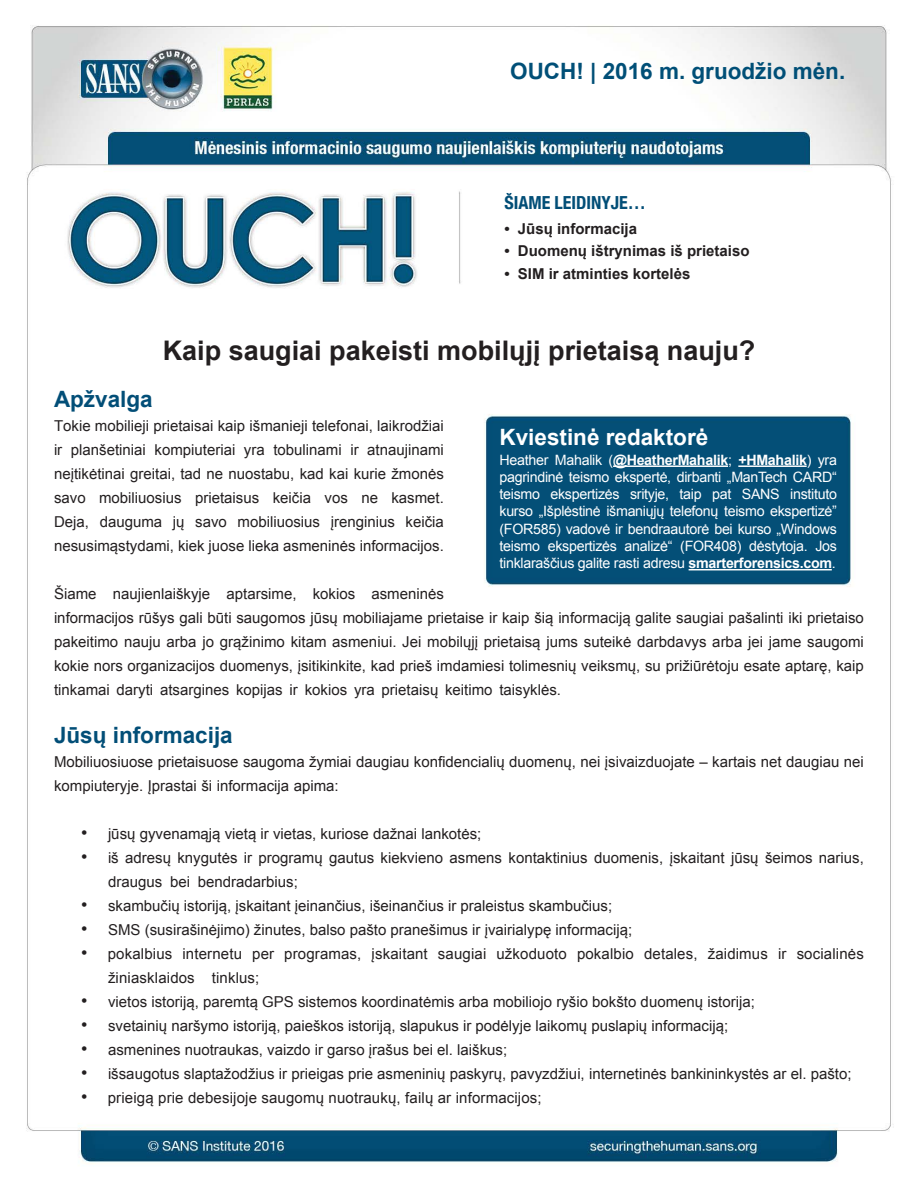
<style>
.page{position:relative;width:918px;height:1188px;background:#fff}
.page>*{position:absolute;margin:0;border:0;box-sizing:border-box;transform-origin:0 0}
.t1{font:700 27px "Arial";color:#231f20}
.t2{font:700 22.5px "Arial";color:#004f77}
.MainText{font:700 22.5px "Arial";color:#024e77}
.t3{font:700 22.5px "Arial";color:#fff}
.t4{font:700 condensed 18px "Helvetica Neue";color:#024e77}
.t5{font:18px "Arial";color:#231f20}
.MainText-2{font:15px/24px "Arial";color:#231f20}
.t6{font:700 15px "Arial";color:#231f20}
.t7{font:14.25px/17.2px "Arial";letter-spacing:-.02em;color:#fff;text-align:right}
.s1{font-weight:700}
</style>
<div class="page">
<img style="left:26px;top:25px;width:865px;height:1139px">
<hr style="left:613px;top:465px;width:115px;height:2px;background:#fff">
<hr style="left:738px;top:465px;width:69px;height:2px;background:#fff">
<hr style="left:689px;top:569px;width:143px;height:1px;background:#fff">
<p class="t2" style="left:510px;top:56px;width:337px">OUCH! | 2016 m. gruodžio mėn.</p>
<p class="t4" style="left:504px;top:188px;width:143px">ŠIAME LEIDINYJE...</p>
<p class="t6" style="left:504px;top:219px;width:7px">•</p>
<p class="t6" style="left:518px;top:219px;width:121px">Jūsų informacija</p>
<p class="t6" style="left:504px;top:241px;width:7px">•</p>
<p class="t6" style="left:518px;top:241px;width:233px">Duomenų ištrynimas iš prietaiso</p>
<p class="t6" style="left:504px;top:264px;width:7px">•</p>
<p class="t6" style="left:518px;top:264px;width:174px">SIM ir atminties kortelės</p>
<p class="t1" style="left:163px;top:332px;width:594px">Kaip saugiai pakeisti mobilųjį prietaisą nauju?</p>
<p class="MainText" style="left:54px;top:384px;width:100px">Apžvalga</p>
<p class="MainText-2" style="left:54px;top:414px;width:391px;text-align:right">Tokie mobilieji prietaisai kaip išmanieji telefonai, laikrodžiai atnaujinami</p>
<p class="t3" style="left:500px;top:422px;width:210px">Kviestinė redaktorė</p>
<p class="t7" style="left:500px;top:451px;width:339px">Heather Mahalik (<span class="s1">@HeatherMahalik</span>; <span class="s1">+HMahalik</span>) yra pagrindinė teismo ekspertė, dirbanti „ManTech CARD” instituto</p>
<p class="MainText-2" style="left:71px;top:438px;width:77px">planšetiniai</p>
<p class="MainText-2" style="left:54px;top:438px;width:10px">ir</p>
<p class="MainText-2" style="left:54px;top:462px;width:391px">neįtikėtinai greitai, tad ne nuostabu, kad kai kurie žmonės</p>
<p class="MainText-2" style="left:391px;top:486px;width:54px">kasmet.</p>
<p class="MainText-2" style="left:155px;top:438px;width:82px">kompiuteriai</p>
<p class="MainText-2" style="left:273px;top:438px;width:70px">tobulinami</p>
<p class="MainText-2" style="left:350px;top:438px;width:10px">ir</p>
<p class="MainText-2" style="left:244px;top:438px;width:22px">yra</p>
<p class="t7" style="left:742px;top:486px;width:39px">SANS</p>
<p class="t7" style="left:500px;top:486px;width:42px">teismo</p>
<p class="t7" style="left:500px;top:503px;width:339px">kurso „Išplėstinė išmaniųjų telefonų teismo ekspertizė“</p>
<p class="t7" style="left:500px;top:520px;width:339px">(FOR585) vadovė ir bendraautorė bei kurso „Windows</p>
<p class="t7" style="left:815px;top:538px;width:23px">Jos</p>
<p class="t7" style="left:550px;top:486px;width:71px">ekspertizės</p>
<p class="t7" style="left:630px;top:486px;width:41px">srityje,</p>
<p class="t7" style="left:680px;top:486px;width:24px">taip</p>
<p class="t7" style="left:712px;top:486px;width:21px">pat</p>
<p class="MainText-2" style="left:273px;top:486px;width:40px">keičia</p>
<p class="MainText-2" style="left:99px;top:486px;width:84px">mobiliuosius</p>
<p class="MainText-2" style="left:195px;top:486px;width:66px">prietaisus</p>
<p class="MainText-2" style="left:54px;top:486px;width:33px">savo</p>
<p class="MainText-2" style="left:325px;top:486px;width:25px">vos</p>
<p class="MainText-2" style="left:361px;top:486px;width:18px">ne</p>
<p class="MainText-2" style="left:406px;top:510px;width:40px">keičia</p>
<p class="MainText-2" style="left:54px;top:510px;width:391px">Deja,<br>nesusimąstydami, kiek juose lieka asmeninės informacijos.</p>
<p class="MainText-2" style="left:371px;top:582px;width:74px">asmeninės</p>
<p class="MainText-2" style="left:100px;top:510px;width:64px">dauguma</p>
<p class="MainText-2" style="left:173px;top:510px;width:13px">jų</p>
<p class="MainText-2" style="left:238px;top:510px;width:84px">mobiliuosius</p>
<p class="MainText-2" style="left:331px;top:510px;width:66px">įrenginius</p>
<p class="MainText-2" style="left:195px;top:510px;width:33px">savo</p>
<p class="t7" style="left:625px;top:538px;width:118px">analizė“ (FOR408)</p>
<p class="t7" style="left:500px;top:538px;width:338px;text-align:left">teismo<br>tinklaraščius galite rasti adresu <span class="s1">smarterforensics.com</span>.</p>
<p class="t7" style="left:548px;top:538px;width:71px">ekspertizės</p>
<p class="t7" style="left:749px;top:538px;width:60px">dėstytoja.</p>
<p class="MainText-2" style="left:54px;top:582px;width:44px">Šiame</p>
<p class="MainText-2" style="left:54px;top:606px;width:811px">informacijos rūšys gali būti saugomos jūsų mobiliajame prietaise ir kaip šią informaciją galite saugiai pašalinti iki prietaiso</p>
<p class="MainText-2" style="left:54px;top:630px;width:811px">pakeitimo nauju arba jo grąžinimo kitam asmeniui. Jei mobilųjį prietaisą jums suteikė darbdavys arba jei jame saugomi</p>
<p class="MainText-2" style="left:54px;top:654px;width:811px">kokie nors organizacijos duomenys, įsitikinkite, kad prieš imdamiesi tolimesnių veiksmų, su prižiūrėtoju esate aptarę, kaip</p>
<p class="MainText-2" style="left:499px;top:678px;width:63px">taisyklės.</p>
<p class="MainText-2" style="left:113px;top:582px;width:99px">naujienlaiškyje</p>
<p class="MainText-2" style="left:226px;top:582px;width:72px">aptarsime,</p>
<p class="MainText-2" style="left:313px;top:582px;width:44px">kokios</p>
<p class="MainText-2" style="left:54px;top:678px;width:57px">tinkamai</p>
<p class="MainText" style="left:54px;top:720px;width:180px">Jūsų informacija</p>
<p class="MainText-2" style="left:54px;top:750px;width:811px">Mobiliuosiuose prietaisuose saugoma žymiai daugiau konfidencialių duomenų, nei įsivaizduojate – kartais net daugiau nei kompiuteryje. Įprastai ši informacija apima:</p>
<p class="MainText-2" style="left:108px;top:822px;width:375px">jūsų gyvenamąją vietą ir vietas, kuriose dažnai lankotės;</p>
<p class="MainText-2" style="left:117px;top:678px;width:38px">daryti</p>
<p class="MainText-2" style="left:160px;top:678px;width:71px">atsargines</p>
<p class="MainText-2" style="left:236px;top:678px;width:48px">kopijas</p>
<p class="MainText-2" style="left:290px;top:678px;width:10px">ir</p>
<p class="MainText-2" style="left:305px;top:678px;width:44px">kokios</p>
<p class="MainText-2" style="left:382px;top:678px;width:58px">prietaisų</p>
<p class="MainText-2" style="left:445px;top:678px;width:49px">keitimo</p>
<p class="MainText-2" style="left:354px;top:678px;width:22px">yra</p>
<p class="t5" style="left:81px;top:821px;width:8px">•</p>
<p class="t5" style="left:81px;top:845px;width:8px">•</p>
<p class="MainText-2" style="left:108px;top:846px;width:757px">iš adresų knygutės ir programų gautus kiekvieno asmens kontaktinius duomenis, įskaitant jūsų šeimos narius,</p>
<p class="t5" style="left:81px;top:893px;width:8px">•</p>
<p class="MainText-2" style="left:108px;top:870px;width:56px">draugus</p>
<p class="MainText-2" style="left:108px;top:894px;width:506px">skambučių istoriją, įskaitant įeinančius, išeinančius ir praleistus skambučius;</p>
<p class="MainText-2" style="left:170px;top:870px;width:22px">bei</p>
<p class="MainText-2" style="left:198px;top:870px;width:102px">bendradarbius;</p>
<p class="t5" style="left:81px;top:917px;width:8px">•</p>
<p class="MainText-2" style="left:108px;top:918px;width:526px">SMS (susirašinėjimo) žinutes, balso pašto pranešimus ir įvairialypę informaciją;</p>
<p class="t5" style="left:81px;top:941px;width:8px">•</p>
<p class="MainText-2" style="left:108px;top:942px;width:66px">pokalbius</p>
<p class="MainText-2" style="left:183px;top:942px;width:61px">internetu</p>
<p class="MainText-2" style="left:252px;top:942px;width:23px">per</p>
<p class="MainText-2" style="left:284px;top:942px;width:79px">programas,</p>
<p class="MainText-2" style="left:372px;top:942px;width:58px">įskaitant</p>
<p class="MainText-2" style="left:438px;top:942px;width:50px">saugiai</p>
<p class="MainText-2" style="left:496px;top:942px;width:72px">užkoduoto</p>
<p class="MainText-2" style="left:577px;top:942px;width:58px">pokalbio</p>
<p class="MainText-2" style="left:644px;top:942px;width:55px">detales,</p>
<p class="MainText-2" style="left:708px;top:942px;width:62px">žaidimus</p>
<p class="MainText-2" style="left:778px;top:942px;width:10px">ir</p>
<p class="MainText-2" style="left:797px;top:942px;width:69px">socialinės</p>
<p class="t5" style="left:81px;top:989px;width:8px">•</p>
<p class="MainText-2" style="left:108px;top:966px;width:88px">žiniasklaidos</p>
<p class="MainText-2" style="left:108px;top:990px;width:648px">vietos istoriją, paremtą GPS sistemos koordinatėmis arba mobiliojo ryšio bokšto duomenų istorija;</p>
<p class="MainText-2" style="left:212px;top:966px;width:49px">tinklus;</p>
<p class="t5" style="left:81px;top:1013px;width:8px">•</p>
<p class="MainText-2" style="left:108px;top:1014px;width:622px">svetainių naršymo istoriją, paieškos istoriją, slapukus ir podėlyje laikomų puslapių informaciją;</p>
<p class="t5" style="left:81px;top:1037px;width:8px">•</p>
<p class="MainText-2" style="left:108px;top:1038px;width:401px">asmenines nuotraukas, vaizdo ir garso įrašus bei el. laiškus;</p>
<p class="t5" style="left:81px;top:1061px;width:8px">•</p>
<p class="MainText-2" style="left:108px;top:1062px;width:745px">išsaugotus slaptažodžius ir prieigas prie asmeninių paskyrų, pavyzdžiui, internetinės bankininkystės ar el. pašto;</p>
<p class="t5" style="left:81px;top:1085px;width:8px">•</p>
<p class="MainText-2" style="left:108px;top:1086px;width:435px">prieigą prie debesijoje saugomų nuotraukų, failų ar informacijos;</p>
</div>
